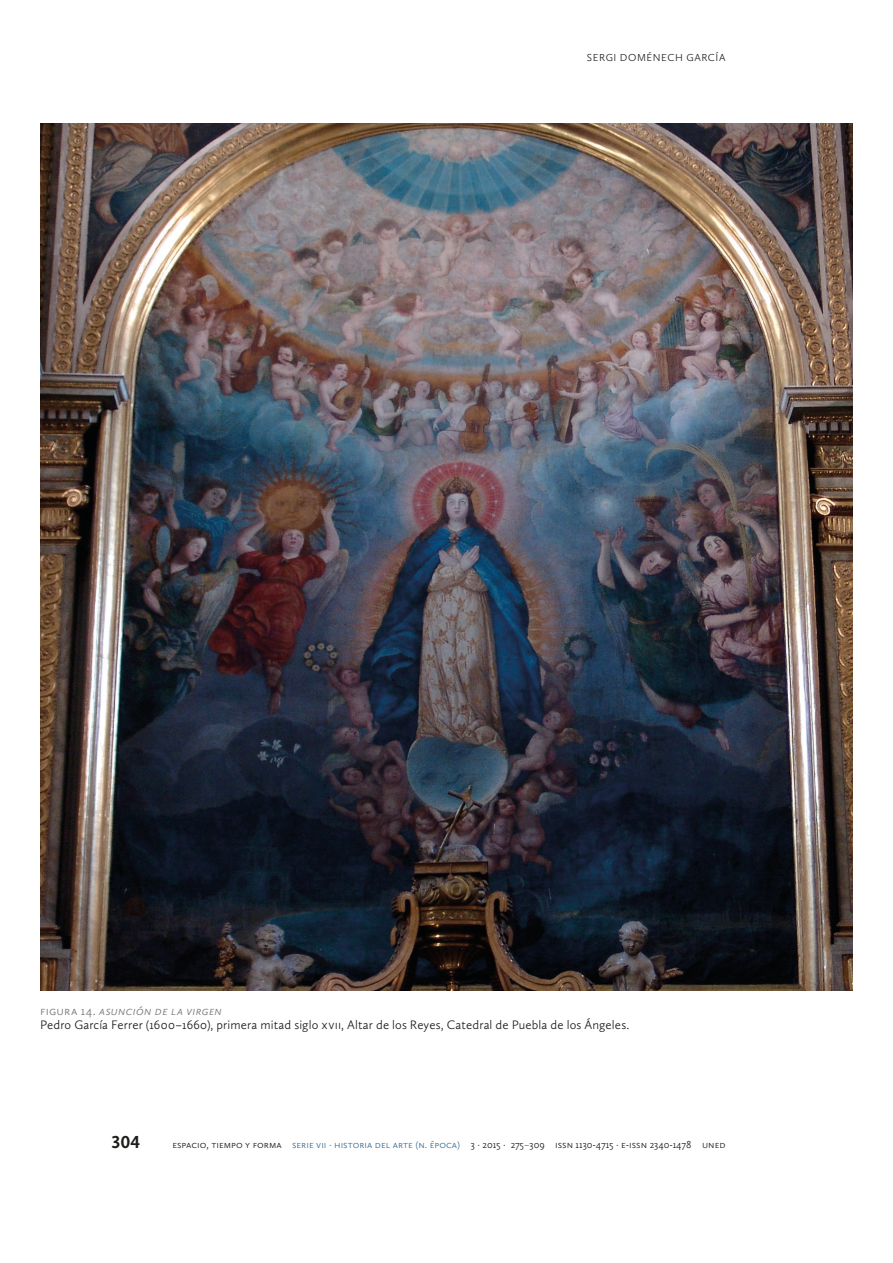
<style>
.page{position:relative;width:893px;height:1263px;background:#fff}
.page>*{position:absolute;margin:0;border:0;box-sizing:border-box;transform-origin:0 0}
.t1{font:700 18px "Calluna Sans";color:#1d1d1b}
.t2{font:300 12.75px/14.2px "Calluna Sans";letter-spacing:.01em;color:#1d1d1b}
.t3{font:300 12.75px "Calluna Sans";color:#747976}
.t4{font:300 10.5px "Calluna Sans";color:#1d1d1b}
.t5{font:300 10.5px "Calluna Sans";color:#386d95}
.s1{color:#747976}
.s2{font-style:italic;color:#747976}
.s3{color:#386d95}
.s4{font-weight:400;color:#747976}
</style>
<div class="page">
<img style="left:40px;top:123px;width:813px;height:868px">
<p class="t4" style="left:587px;top:52px;width:13px">Sergi</p>
<p class="t4" style="left:620px;top:52px;width:41px">Doménech</p>
<p class="t4" style="left:686px;top:52px;width:15px">García</p>
<p class="t2" style="left:40px;top:1003px;width:591px;text-indent:41px"><span class="s1">14.</span> <span class="s2">Asunción de la Virgen<br></span>Pedro García Ferrer (1600–1660), primera mitad siglo XVII, Altar de los Reyes, Catedral de Puebla de los Ángeles.</p>
<p class="t3" style="left:40px;top:1003px;width:24px">Figura</p>
<h1 class="t1" style="left:112px;top:1131px;width:30px">304</h1>
<p class="t4" style="left:172px;top:1138px;width:130px">ESPACIO, TIEMPO Y FORMA <span class="s3">Serie</span></p>
<p class="t5" style="left:316px;top:1138px;width:30px">VII · historia</p>
<p class="t5" style="left:375px;top:1138px;width:24px">de l arte</p>
<p class="t5" style="left:415px;top:1138px;width:26px">(n. época</p>
<p class="t4" style="left:457px;top:1138px;width:270px"><span class="s3">)</span> 3 · 2015 · 275<span class="s4">–</span>309 ISSN 1130-4715 · e-iss n 2340-1478 UN ED</p>
</div>
